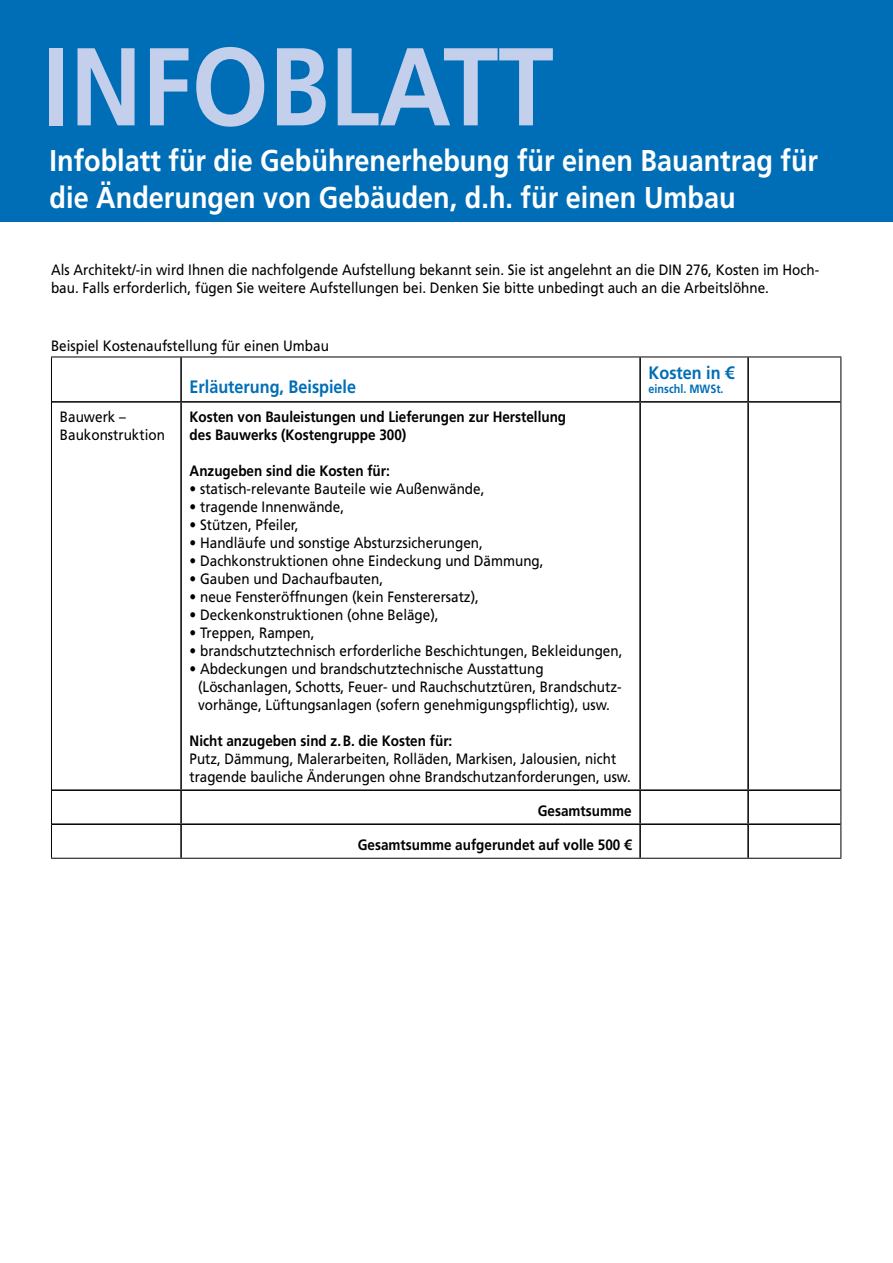
<style>
.page{position:relative;width:893px;height:1263px;background:#fff}
.page>*{position:absolute;margin:0;border:0;box-sizing:border-box;transform-origin:0 0}
.t1{font:700 110.4px "Frutiger LT";color:#c3cfeb;scale:.9 1}
.t2{font:700 30.15px/36.2px "Frutiger LT";color:#fff;scale:.9 1}
.t3{font:700 18px "Frutiger LT";color:#006eb7;scale:.9 1}
.t4{font:15px/18px "Frutiger LT";color:#000;scale:.9 1}
.t5{font:700 15px/18px "Frutiger LT";color:#000;scale:.9 1}
.t6{font:15px/18px "Frutiger LT";color:#000;scale:.89 1}
.t7{font:700 12px "Frutiger LT";color:#006eb7;scale:.9 1}
</style>
<div class="page">
<div style="left:0;top:0;width:893px;height:221px;background:#006eb7"></div>
<hr style="left:180px;top:357px;width:2px;height:44px;background:#000">
<hr style="left:639px;top:357px;width:2px;height:44px;background:#000">
<hr style="left:747px;top:357px;width:2px;height:44px;background:#000">
<hr style="left:52px;top:401px;width:129px;height:2px;background:#000">
<hr style="left:181px;top:401px;width:459px;height:2px;background:#000">
<hr style="left:180px;top:403px;width:2px;height:386px;background:#000">
<hr style="left:640px;top:401px;width:108px;height:2px;background:#000">
<hr style="left:639px;top:403px;width:2px;height:386px;background:#000">
<hr style="left:748px;top:401px;width:92px;height:2px;background:#000">
<hr style="left:747px;top:403px;width:2px;height:386px;background:#000">
<hr style="left:52px;top:789px;width:129px;height:2px;background:#000">
<hr style="left:181px;top:789px;width:459px;height:2px;background:#000">
<hr style="left:180px;top:791px;width:2px;height:32px;background:#000">
<hr style="left:640px;top:789px;width:108px;height:2px;background:#000">
<hr style="left:639px;top:791px;width:2px;height:32px;background:#000">
<hr style="left:748px;top:789px;width:92px;height:2px;background:#000">
<hr style="left:747px;top:791px;width:2px;height:32px;background:#000">
<hr style="left:52px;top:823px;width:129px;height:2px;background:#000">
<hr style="left:181px;top:823px;width:459px;height:2px;background:#000">
<hr style="left:180px;top:825px;width:2px;height:33px;background:#000">
<hr style="left:640px;top:823px;width:108px;height:2px;background:#000">
<hr style="left:639px;top:825px;width:2px;height:33px;background:#000">
<hr style="left:748px;top:823px;width:92px;height:2px;background:#000">
<hr style="left:747px;top:825px;width:2px;height:33px;background:#000">
<hr style="left:51px;top:356px;width:130px;height:1px;background:#000">
<hr style="left:51px;top:357px;width:1px;height:45px;background:#000">
<hr style="left:181px;top:356px;width:459px;height:1px;background:#000">
<hr style="left:640px;top:356px;width:108px;height:1px;background:#000">
<hr style="left:748px;top:356px;width:93px;height:1px;background:#000">
<hr style="left:840px;top:357px;width:1px;height:45px;background:#000">
<hr style="left:51px;top:402px;width:1px;height:388px;background:#000">
<hr style="left:840px;top:402px;width:1px;height:388px;background:#000">
<hr style="left:51px;top:790px;width:1px;height:34px;background:#000">
<hr style="left:840px;top:790px;width:1px;height:34px;background:#000">
<hr style="left:51px;top:824px;width:1px;height:34px;background:#000">
<hr style="left:840px;top:824px;width:1px;height:34px;background:#000">
<hr style="left:51px;top:858px;width:130px;height:1px;background:#000">
<hr style="left:181px;top:858px;width:459px;height:1px;background:#000">
<hr style="left:640px;top:858px;width:108px;height:1px;background:#000">
<hr style="left:748px;top:858px;width:93px;height:1px;background:#000">
<h1 class="t1" style="left:43px;top:22px;width:569px">INFOBLATT</h1>
<h2 class="t2" style="left:50px;top:143px;width:855px">Infoblatt für die Gebührenerhebung für einen Bauantrag für die Änderungen von Gebäuden, d.h. für einen Umbau</h2>
<p class="t4" style="left:51px;top:261px;width:855px">Als Architekt/-in wird Ihnen die nachfolgende Aufstellung bekannt sein. Sie ist angelehnt an die DIN 276, Kosten im Hoch&shy;bau. Falls erforderlich, fügen Sie weitere Aufstellungen bei. Denken Sie bitte unbedingt auch an die Arbeitslöhne.</p>
<p class="t4" style="left:51px;top:336px;width:310px">Beispiel Kostenaufstellung für einen Umbau</p>
<p class="t3" style="left:190px;top:376px;width:187px">Erläuterung, Beispiele</p>
<p class="t4" style="left:60px;top:407px;width:118px">Bauwerk –<br>Baukonstruktion</p>
<p class="t5" style="left:190px;top:407px;width:420px">Kosten von Bauleistungen und Lieferungen zur Herstellung des Bauwerks (Kostengruppe 300)</p>
<p class="t5" style="left:190px;top:461px;width:224px">Anzugeben sind die Kosten für:</p>
<p class="t4" style="left:190px;top:479px;width:329px">• statisch-relevante Bauteile wie Außenwände,</p>
<p class="t4" style="left:190px;top:497px;width:173px">• tragende Innenwände,</p>
<p class="t4" style="left:190px;top:515px;width:123px">• Stützen, Pfeiler,</p>
<p class="t4" style="left:190px;top:533px;width:327px">• Handläufe und sonstige Absturzsicherungen,</p>
<p class="t4" style="left:190px;top:551px;width:395px">• Dachkonstruktionen ohne Eindeckung und Dämmung,</p>
<p class="t4" style="left:190px;top:569px;width:217px">• Gauben und Dachaufbauten,</p>
<p class="t4" style="left:190px;top:587px;width:323px">• neue Fensteröffnungen (kein Fensterersatz),</p>
<p class="t4" style="left:190px;top:605px;width:278px">• Deckenkonstruktionen (ohne Beläge),</p>
<p class="t4" style="left:190px;top:623px;width:140px">• Treppen, Rampen,</p>
<p class="t4" style="left:190px;top:641px;width:482px">• brandschutztechnisch erforderliche Beschichtungen, Bekleidungen,</p>
<p class="t4" style="left:198px;top:659px;width:472px;text-indent:-9px">• Abdeckungen und brandschutztechnische Ausstattung (Löschanlagen, Schotts, Feuer- und Rauchschutztüren, Brandschutz&shy;vorhänge, Lüftungsanlagen (sofern genehmigungspflichtig), usw.</p>
<p class="t5" style="left:190px;top:731px;width:293px">Nicht anzugeben sind z.B. die Kosten für:</p>
<p class="t6" style="left:190px;top:749px;width:497px">Putz, Dämmung, Malerarbeiten, Rolläden, Markisen, Jalousien, nicht tragende bauliche Änderungen ohne Brandschutzanforderungen, usw.</p>
<p class="t5" style="left:538px;top:801px;width:106px">Gesamtsumme</p>
<p class="t5" style="left:358px;top:835px;width:306px">Gesamtsumme aufgerundet auf volle 500 €</p>
<p class="t3" style="left:649px;top:362px;width:97px">Kosten in €</p>
<p class="t7" style="left:649px;top:382px;width:85px">einschl. MWSt.</p>
</div>
